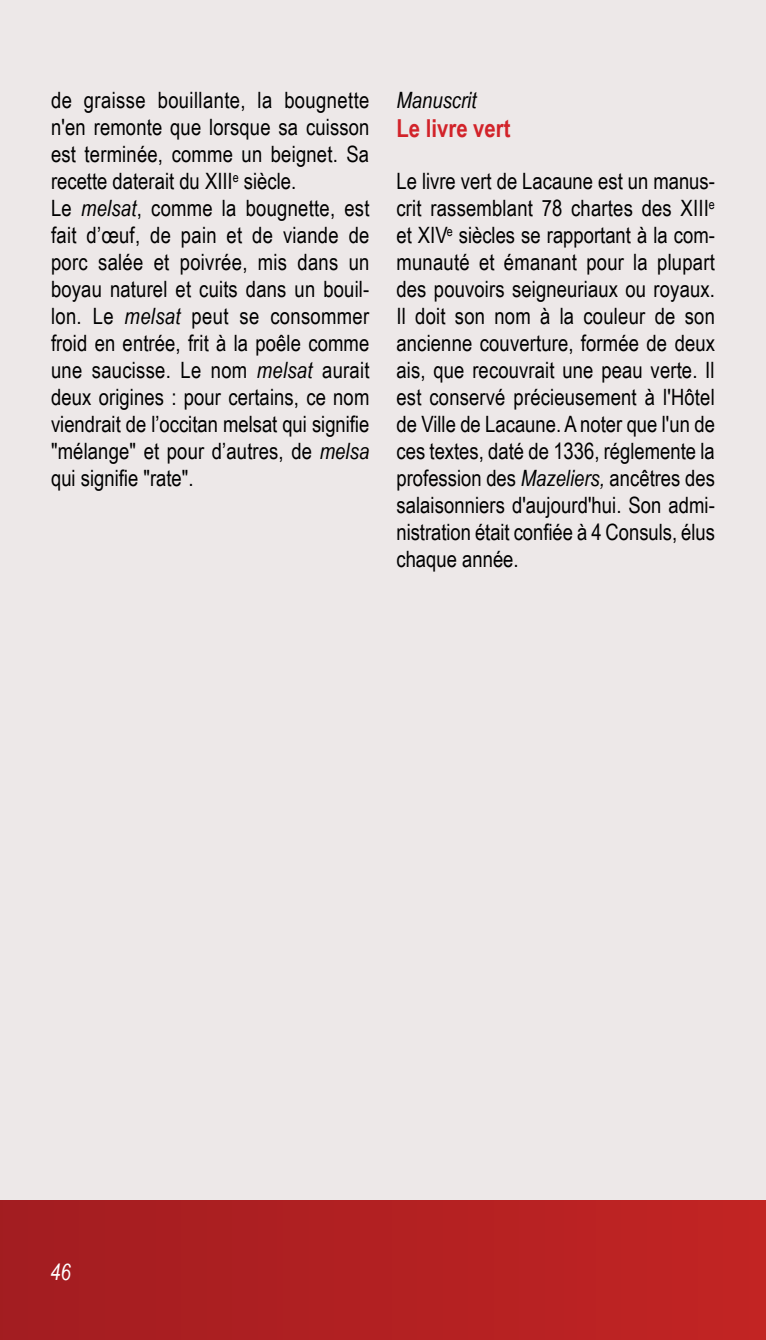
<style>
.page{position:relative;width:766px;height:1340px;background:#fff}
.page>*{position:absolute;margin:0;border:0;box-sizing:border-box;transform-origin:0 0}
.t1{font:700 24.75px "Arial Narrow";color:#d2232a}
.t2{font:22.5px/27px "Arial Narrow";letter-spacing:.005em;color:#000}
.t3{font:italic 22.5px "Arial Narrow";color:#000}
.t4{font:italic 22.5px "Arial Narrow";color:#fff}
.s1{font-style:italic}
</style>
<div class="page">
<div style="left:0;top:0;width:765px;height:1339px;background:#ede8e8"></div>
<div style="left:0;top:1200px;width:765px;height:139px;background:linear-gradient(to right,#a21d21,#c22423)"></div>
<p class="t2" style="left:51px;top:89px;width:320px">de graisse bouillante, la bougnette n'en remonte que lorsque sa cuisson est terminée, comme un beignet. Sa recette daterait du XIII<sup>e</sup> siècle.<br>Le <span class="s1">melsat</span>, comme la bougnette, est fait d’œuf, de pain et de viande de porc salée et poivrée, mis dans un boyau naturel et cuits dans un bouil&shy;lon. Le <span class="s1">melsat</span> peut se consommer froid en entrée, frit à la poêle comme une saucisse. Le nom <span class="s1">melsat</span> aurait deux origines : pour certains, ce nom viendrait de l’occitan melsat qui signiie "mélange" et pour d’autres, de <span class="s1">melsa </span>qui signiie "rate".</p>
<p class="t3" style="left:396px;top:91px;width:81px">Manuscrit</p>
<p class="t1" style="left:396px;top:119px;width:115px">Le livre vert</p>
<p class="t2" style="left:396px;top:170px;width:320px;text-align:justify">Le livre vert de Lacaune est un manus&shy;crit rassemblant 78 chartes des XIII<sup>e </sup>et XIV<sup>e</sup> siècles se rapportant à la com&shy;munauté et émanant pour la plupart des pouvoirs seigneuriaux ou royaux.<br>Il doit son nom à la couleur de son ancienne couverture, formée de deux ais, que recouvrait une peau verte. Il est conservé précieusement à l'Hôtel de Ville de Lacaune. A noter que l'un de ces textes, daté de 1336, réglemente la profession des <span class="s1">Mazeliers,</span> ancêtres des salaisonniers d'aujourd'hui. Son admi&shy;nistration était coniée à 4 Consuls, élus chaque année.</p>
<p class="t4" style="left:50px;top:1263px;width:22px">46</p>
</div>
